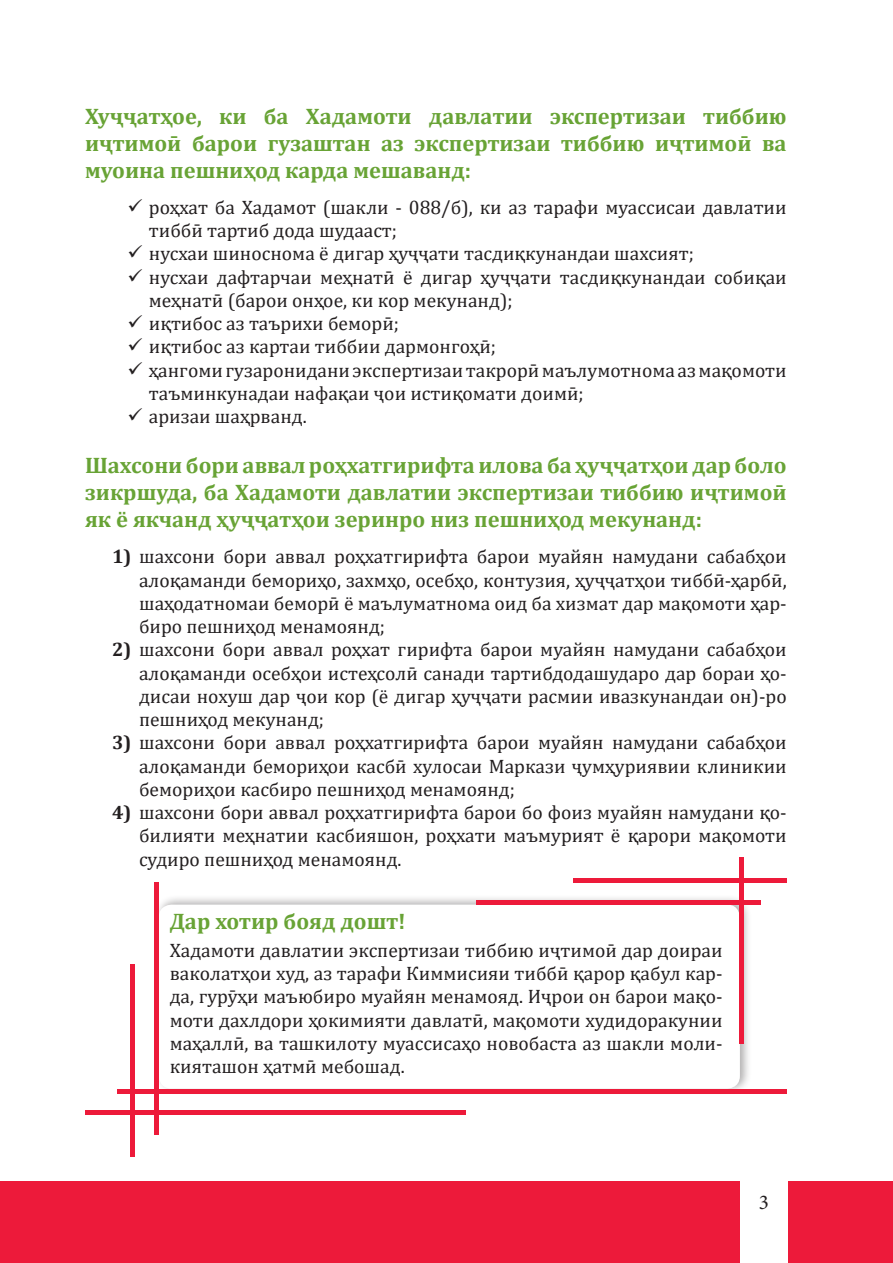
<style>
.page{position:relative;width:893px;height:1263px;background:#fff}
.page>*{position:absolute;margin:0;border:0;box-sizing:border-box;transform-origin:0 0}
.t1{font:700 22.5px/27px "Cambria";color:#68a335;text-align:justify}
.t2{font:21px "Minion Pro";color:#231f20}
.t3{font:19.5px/23.2px "Cambria";color:#231f20;text-align:justify}
.s1{font-weight:700}
</style>
<div class="page">
<div style="left:0;top:1181px;width:893px;height:82px;background:#ed1a3a"></div>
<div style="left:740px;top:1168px;width:47px;height:95px;background:#fff"></div>
<svg style="left:85px;top:857px;width:702px;height:300px"></svg>
<p class="t1" style="left:85px;top:102px;width:703px">Хуҷҷатҳое, ки ба Хадамоти давлатии экспертизаи тиббию иҷтимоӣ барои гузаштан аз экспертизаи тиббию иҷтимоӣ ва муоина пешниҳод карда мешаванд:</p>
<p class="t3" style="left:149px;top:195px;width:639px;text-indent:-21px">✓ роҳхат ба Хадамот (шакли - 088/б), ки аз тарафи муассисаи давлатии тиббӣ тартиб дода шудааст;</p>
<p class="t3" style="left:128px;top:242px;width:568px">✓ нусхаи шиноснома ё дигар ҳуҷҷати тасдиқкунандаи шахсият;</p>
<p class="t3" style="left:149px;top:265px;width:639px;text-indent:-21px">✓ нусхаи дафтарчаи меҳнатӣ ё дигар ҳуҷҷати тасдиқкунандаи собиқаи меҳнатӣ (барои онҳое, ки кор мекунанд);</p>
<p class="t3" style="left:128px;top:312px;width:273px">✓ иқтибос аз таърихи беморӣ;</p>
<p class="t3" style="left:128px;top:335px;width:370px">✓ иқтибос аз картаи тиббии дармонгоҳӣ;</p>
<p class="t3" style="left:149px;top:358px;width:639px;text-indent:-21px">✓ ҳангоми гузаронидани экспертизаи такрорӣ маълумотнома аз мақомоти таъминкунадаи нафақаи ҷои истиқомати доимӣ;</p>
<p class="t3" style="left:128px;top:405px;width:181px">✓ аризаи шаҳрванд.</p>
<p class="t1" style="left:85px;top:451px;width:703px">Шахсони бори аввал роҳхатгирифта илова ба ҳуҷҷатҳои дар боло зикршуда, ба Хадамоти давлатии экспертизаи тиббию иҷтимоӣ як ё якчанд ҳуҷҷатҳои зеринро низ пешниҳод мекунанд:</p>
<p class="t3" style="left:139px;top:545px;width:649px;text-indent:-27px"><span class="s1">1)</span> шахсони бори аввал роҳхатгирифта барои муайян намудани сабабҳои алоқаманди бемориҳо, захмҳо, осебҳо, контузия, ҳуҷҷатҳои тиббӣ-ҳарбӣ, шаҳодатномаи беморӣ ё маълуматнома оид ба хизмат дар мақомоти ҳар&shy;биро пешниҳод менамоянд;</p>
<p class="t3" style="left:139px;top:638px;width:649px;text-indent:-27px"><span class="s1">2)</span> шахсони бори аввал роҳхат гирифта барои муайян намудани сабабҳои алоқаманди осебҳои истеҳсолӣ санади тартибдодашударо дар бораи ҳо&shy;дисаи нохуш дар ҷои кор (ё дигар ҳуҷҷати расмии ивазкунандаи он)-ро пешниҳод мекунанд;</p>
<p class="t3" style="left:139px;top:731px;width:649px;text-indent:-27px"><span class="s1">3)</span> шахсони бори аввал роҳхатгирифта барои муайян намудани сабабҳои алоқаманди бемориҳои касбӣ хулосаи Маркази ҷумҳуриявии клиникии бемориҳои касбиро пешниҳод менамоянд;</p>
<p class="t3" style="left:139px;top:801px;width:649px;text-indent:-27px"><span class="s1">4)</span> шахсони бори аввал роҳхатгирифта барои бо фоиз муайян намудани қо&shy;билияти меҳнатии касбияшон, роҳхати маъмурият ё қарори мақомоти судиро пешниҳод менамоянд.</p>
<p class="t1" style="left:170px;top:907px;width:237px">Дар хотир бояд дошт!</p>
<p class="t3" style="left:170px;top:938px;width:554px">Хадамоти давлатии экспертизаи тиббию иҷтимоӣ дар доираи ваколатҳои худ, аз тарафи Киммисияи тиббӣ қарор қабул кар&shy;да, гурӯҳи маъюбиро муайян менамояд. Иҷрои он барои мақо&shy;моти дахлдори ҳокимияти давлатӣ, мақомоти худидоракунии маҳаллӣ, ва ташкилоту муассисаҳо новобаста аз шакли моли&shy;кияташон ҳатмӣ мебошад.</p>
<p class="t2" style="left:759px;top:1188px;width:12px">3</p>
</div>
